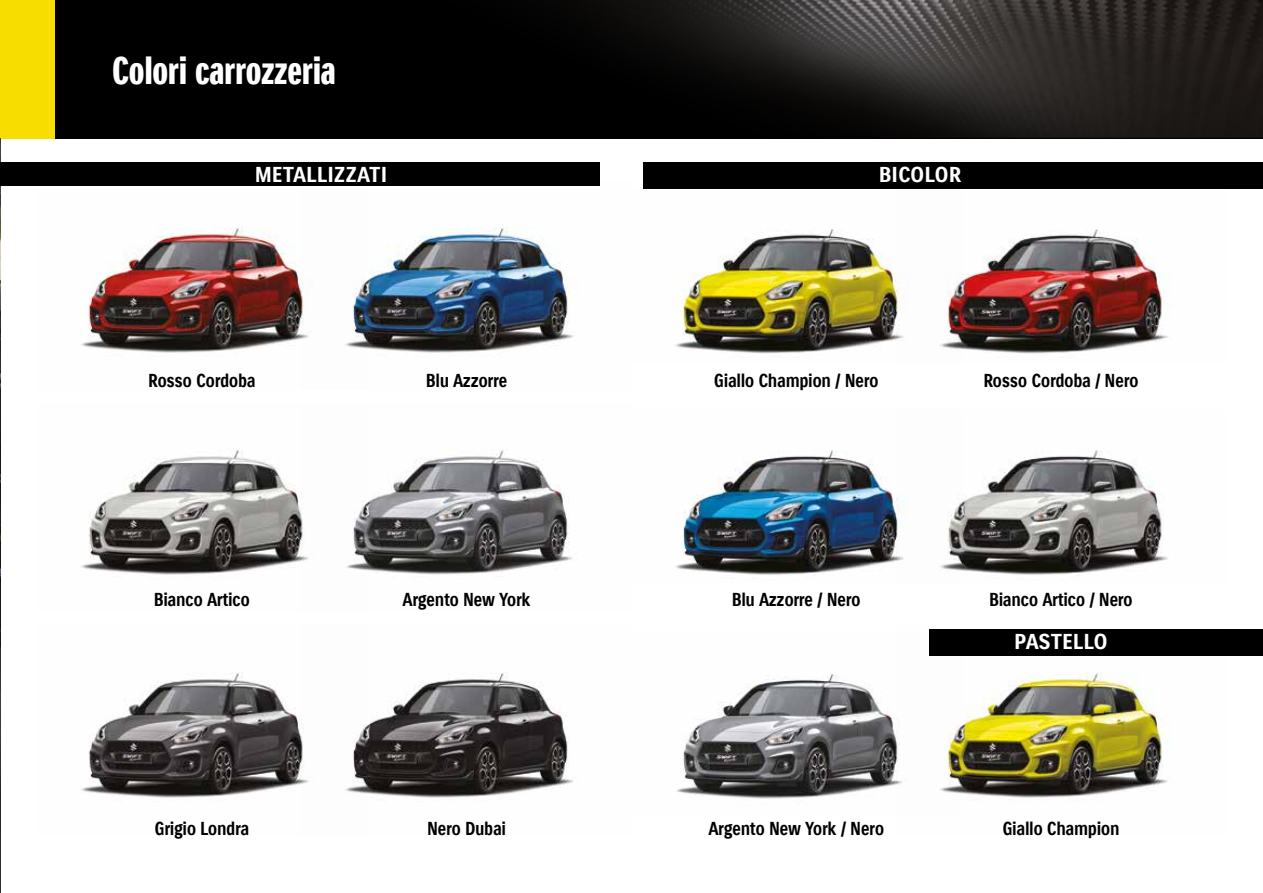
<style>
.page{position:relative;width:1263px;height:893px;background:#fff}
.page>*{position:absolute;margin:0;border:0;box-sizing:border-box;transform-origin:0 0}
.t1{font:37.5px "Suzuki PRO Headline";color:#fff}
.t2{font:21px "Suzuki PRO Bold";color:#fff}
.t3{font:18.3px "Suzuki PRO Bold";letter-spacing:-.025em;color:#000;scale:.9 1}
</style>
<div class="page">
<svg style="left:54px;top:0;width:1209px;height:138px;background:#131211"></svg>
<div style="left:0;top:0;width:54px;height:138px;background:#f7de00"></div>
<img style="left:0;top:138px;width:1px;height:755px">
<div style="left:0;top:162px;width:599px;height:24px;background:#000"></div>
<div style="left:644px;top:162px;width:619px;height:27px;background:#000"></div>
<img style="left:81px;top:227px;width:221px;height:126px">
<img style="left:643px;top:188px;width:253px;height:166px">
<img style="left:367px;top:672px;width:207px;height:126px">
<img style="left:961px;top:672px;width:211px;height:126px">
<img style="left:302px;top:181px;width:298px;height:172px">
<img style="left:896px;top:229px;width:272px;height:125px">
<img style="left:81px;top:672px;width:286px;height:126px">
<img style="left:677px;top:674px;width:284px;height:125px">
<img style="left:81px;top:449px;width:221px;height:126px">
<img style="left:675px;top:450px;width:221px;height:126px">
<img style="left:302px;top:450px;width:270px;height:125px">
<img style="left:896px;top:450px;width:272px;height:126px">
<div style="left:929px;top:629px;width:334px;height:27px;background:#000"></div>
<h1 class="t1" style="left:112px;top:48px;width:225px">Colori carrozzeria</h1>
<p class="t2" style="left:255px;top:161px;width:134px">METALLIZZATI</p>
<p class="t2" style="left:879px;top:161px;width:84px">BICOLOR</p>
<p class="t3" style="left:148px;top:369px;width:121px">Rosso Cordoba</p>
<p class="t3" style="left:426px;top:369px;width:92px">Blu Azzorre</p>
<p class="t3" style="left:714px;top:369px;width:185px">Giallo Champion / Nero</p>
<p class="t3" style="left:983px;top:369px;width:174px">Rosso Cordoba / Nero</p>
<p class="t3" style="left:154px;top:588px;width:108px">Bianco Artico</p>
<p class="t3" style="left:402px;top:588px;width:144px">Argento New York</p>
<p class="t3" style="left:732px;top:588px;width:145px">Blu Azzorre / Nero</p>
<p class="t3" style="left:989px;top:588px;width:161px">Bianco Artico / Nero</p>
<p class="t2" style="left:1014px;top:629px;width:95px">PASTELLO</p>
<p class="t3" style="left:154px;top:818px;width:107px">Grigio Londra</p>
<p class="t3" style="left:708px;top:818px;width:197px">Argento New York / Nero</p>
<p class="t3" style="left:427px;top:818px;width:89px">Nero Dubai</p>
<p class="t3" style="left:1002px;top:818px;width:132px">Giallo Champion</p>
</div>
